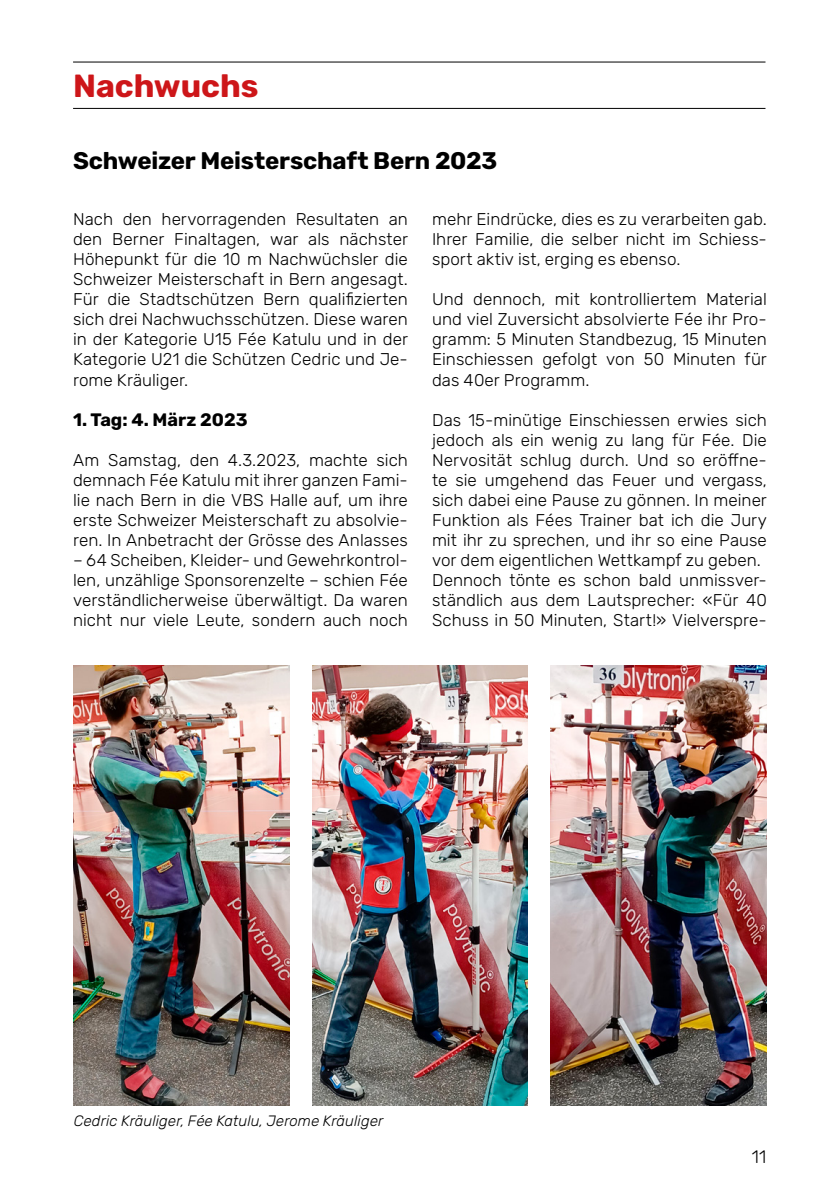
<style>
.page{position:relative;width:840px;height:1191px;background:#fff}
.page>*{position:absolute;margin:0;border:0;box-sizing:border-box;transform-origin:0 0}
.Haupttitel{font:700 32px "Rubik";color:#cd1619}
.Untertitel_nach_Haup{font:700 24px "Rubik";letter-spacing:-.01em;color:#000}
.Zwischentitel_Artike{font:700 18px "Rubik";color:#000}
.t1{font:300 18px "Rubik";color:#000}
.Grundtext{font:300 17px/20px "Rubik";color:#000;text-align:justify}
.Bildlegende{font:italic 300 15px "Rubik";letter-spacing:.005em;color:#000}
</style>
<div class="page">
<hr style="left:73px;top:62px;width:692px;height:1px;background:#000">
<hr style="left:73px;top:108px;width:692px;height:1px;background:#000">
<img style="left:74px;top:665px;width:215px;height:440px">
<img style="left:312px;top:665px;width:215px;height:440px">
<img style="left:550px;top:665px;width:215px;height:440px">
<p class="Haupttitel" style="left:73px;top:68px;width:187px">Nachwuchs</p>
<p class="Untertitel_nach_Haup" style="left:73px;top:148px;width:425px">Schweizer Meisterschaft Bern 2023</p>
<p class="Grundtext" style="left:73px;top:210px;width:336px">Nach den hervorragenden Resultaten an den Berner Finaltagen, war als nächster Höhepunkt für die 10 m Nachwüchsler die Schweizer Meisterschaft in Bern angesagt.<br>Für die Stadtschützen Bern qualifizierten sich drei Nachwuchsschützen. Diese waren in der Kategorie U15 Fée Katulu und in der Kategorie U21 die Schützen Cedric und Je&shy;rome Kräuliger.</p>
<p class="Zwischentitel_Artike" style="left:73px;top:409px;width:176px">1. Tag: 4. März 2023</p>
<p class="Grundtext" style="left:73px;top:450px;width:336px">Am Samstag, den 4.3.2023, machte sich demnach Fée Katulu mit ihrer ganzen Fami&shy;lie nach Bern in die VBS Halle auf, um ihre erste Schweizer Meisterschaft zu absolvie&shy;ren. In Anbetracht der Grösse des Anlasses</p>
<p class="Grundtext" style="left:73px;top:550px;width:336px">– 64 Scheiben, Kleider- und Gewehrkontrol&shy;len, unzählige Sponsorenzelte – schien Fée verständlicherweise überwältigt. Da waren nicht nur viele Leute, sondern auch noch</p>
<p class="Grundtext" style="left:432px;top:210px;width:336px">mehr Eindrücke, dies es zu verarbeiten gab.<br>Ihrer Familie, die selber nicht im Schiess&shy;sport aktiv ist, erging es ebenso.</p>
<p class="Grundtext" style="left:432px;top:290px;width:336px">Und dennoch, mit kontrolliertem Material und viel Zuversicht absolvierte Fée ihr Pro&shy;gramm: 5 Minuten Standbezug, 15 Minuten Einschiessen gefolgt von 50 Minuten für das 40er Programm.</p>
<p class="Grundtext" style="left:432px;top:410px;width:336px">Das 15-minütige Einschiessen erwies sich jedoch als ein wenig zu lang für Fée. Die Nervosität schlug durch. Und so eröffne&shy;te sie umgehend das Feuer und vergass, sich dabei eine Pause zu gönnen. In meiner Funktion als Fées Trainer bat ich die Jury mit ihr zu sprechen, und ihr so eine Pause vor dem eigentlichen Wettkampf zu geben.</p>
<p class="Grundtext" style="left:432px;top:570px;width:336px">Dennoch tönte es schon bald unmissver&shy;ständlich aus dem Lautsprecher: «Für 40<br>Schuss in 50 Minuten, Start!» Vielverspre-</p>
<p class="Bildlegende" style="left:74px;top:1112px;width:311px">Cedric Kräuliger, Fée Katulu, Jerome Kräuliger</p>
<p class="t1" style="left:751px;top:1146px;width:16px">11</p>
</div>
